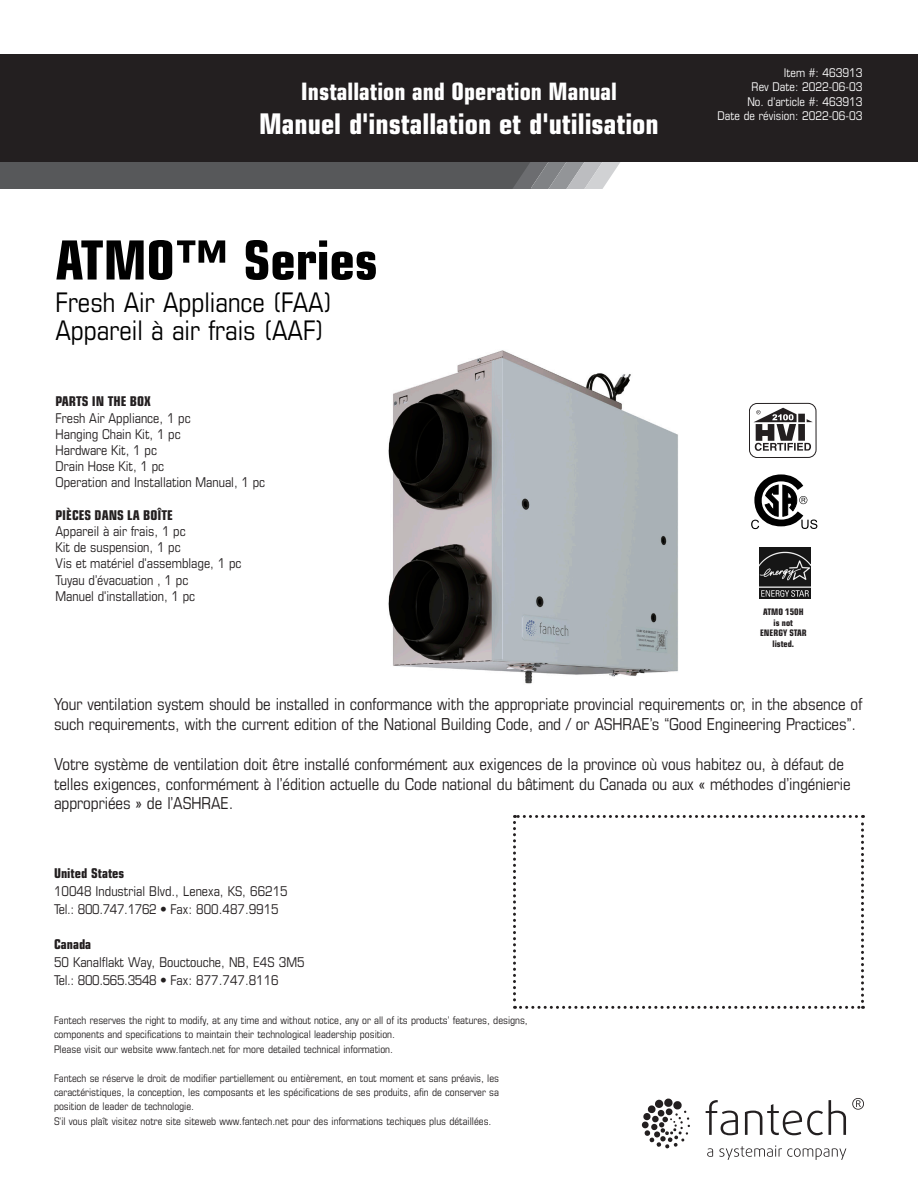
<style>
.page{position:relative;width:918px;height:1188px;background:#fff}
.page>*{position:absolute;margin:0;border:0;box-sizing:border-box;transform-origin:0 0}
.t1{font:700 condensed 54px "Eurostile LT Std";color:#000}
.t2{font:700 condensed 28.5px "Eurostile LT Std";color:#fff}
.t3{font:condensed 27px "Eurostile LT Std";color:#000}
.t4{font:700 condensed 24px "Eurostile LT Std";color:#fff}
.t5{font:condensed 16.5px/19.8px "Eurostile LT Std";letter-spacing:-.005em;color:#231f20}
.t6{font:condensed 13.5px "Eurostile LT Std";color:#231f20}
.t7{font:700 condensed 13.5px "Eurostile LT Std";color:#231f20}
.t8{font:condensed 12px "Eurostile LT Std";color:#fff}
.t9{font:condensed 10.5px/14.4px "Eurostile LT Std";color:#231f20}
.t10{font:700 condensed 9px/10.8px "Eurostile LT Std";color:#231f20;text-align:center}
</style>
<div class="page">
<img style="left:388px;top:350px;width:372px;height:334px">
<div style="left:0;top:54px;width:918px;height:108px;background:#231f20"></div>
<div style="left:0;top:162px;width:530px;height:27px;background:#57585a"></div>
<svg style="left:513px;top:162px;width:107px;height:27px"></svg>
<div style="left:749px;top:403px;width:68px;height:55px;border:1px solid #231f20;border-radius:8px"></div>
<svg style="left:753px;top:408px;width:60px;height:43px"></svg>
<svg style="left:751px;top:473px;width:66px;height:56px"></svg>
<svg style="left:513px;top:815px;width:351px;height:194px"></svg>
<svg style="left:642px;top:1098px;width:48px;height:51px"></svg>
<svg style="left:707px;top:1148px;width:6px;height:9px"></svg>
<svg style="left:719px;top:1145px;width:127px;height:15px"></svg>
<svg style="left:706px;top:1100px;width:32px;height:35px"></svg>
<svg style="left:745px;top:1104px;width:78px;height:31px"></svg>
<svg style="left:829px;top:1100px;width:17px;height:35px"></svg>
<svg style="left:852px;top:1098px;width:12px;height:12px"></svg>
<img style="left:760px;top:547px;width:50px;height:52px">
<p class="t4" style="left:301px;top:77px;width:318px">Installation and Operation Manual</p>
<p class="t2" style="left:259px;top:106px;width:401px">Manuel d'installation et d'utilisation</p>
<p class="t1" style="left:56px;top:227px;width:324px">ATMO™ Series</p>
<p class="t3" style="left:56px;top:286px;width:278px">Fresh Air Appliance (FAA)</p>
<p class="t3" style="left:56px;top:314px;width:270px">Appareil à air frais (AAF)</p>
<p class="t7" style="left:56px;top:393px;width:97px">PARTS IN THE BOX</p>
<p class="t6" style="left:56px;top:410px;width:137px">Fresh Air Appliance, 1 pc</p>
<p class="t6" style="left:56px;top:426px;width:127px">Hanging Chain Kit, 1 pc</p>
<p class="t6" style="left:56px;top:442px;width:103px">Hardware Kit, 1 pc</p>
<p class="t6" style="left:56px;top:458px;width:110px">Drain Hose Kit, 1 pc</p>
<p class="t6" style="left:56px;top:474px;width:211px">Operation and Installation Manual, 1 pc</p>
<p class="t7" style="left:56px;top:507px;width:119px">PIÈCES DANS LA BOÎTE</p>
<p class="t6" style="left:56px;top:523px;width:132px">Appareil à air frais, 1 pc</p>
<p class="t6" style="left:56px;top:539px;width:127px">Kit de suspension, 1 pc</p>
<p class="t6" style="left:56px;top:555px;width:187px">Vis et matériel d'assemblage, 1 pc</p>
<p class="t6" style="left:56px;top:572px;width:134px">Tuyau d’évacuation , 1 pc</p>
<p class="t6" style="left:56px;top:588px;width:141px">Manuel d'installation, 1 pc</p>
<p class="t8" style="left:784px;top:65px;width:80px">Item #: 463913</p>
<p class="t8" style="left:752px;top:80px;width:112px">Rev Date: 2022-06-03</p>
<p class="t8" style="left:747px;top:94px;width:117px">No. d'article #: 463913</p>
<p class="t8" style="left:718px;top:109px;width:146px">Date de révision: 2022-06-03</p>
<p class="t10" style="left:763px;top:606px;width:42px">ATMO 150H</p>
<p class="t10" style="left:774px;top:617px;width:21px">is not</p>
<p class="t10" style="left:760px;top:628px;width:48px">ENERGY STAR listed.</p>
<p class="t5" style="left:54px;top:694px;width:810px">Your ventilation system should be installed in conformance with the appropriate provincial requirements or, in the absence of such requirements, with the current edition of the National Building Code, and / or ASHRAE’s “Good Engineering Practices”.</p>
<p class="t5" style="left:54px;top:754px;width:798px">Votre système de ventilation doit être installé conformément aux exigences de la province où vous habitez ou, à défaut de telles exigences, conformément à l’édition actuelle du Code national du bâtiment du Canada ou aux « méthodes d’ingénierie appropriées » de l’ASHRAE.</p>
<p class="t7" style="left:54px;top:865px;width:72px">United States</p>
<p class="t6" style="left:54px;top:883px;width:235px">10048 Industrial Blvd., Lenexa, KS, 66215</p>
<p class="t6" style="left:54px;top:901px;width:226px">Tel.: 800.747.1762 • Fax: 800.487.9915</p>
<p class="t7" style="left:54px;top:936px;width:39px">Canada</p>
<p class="t6" style="left:54px;top:954px;width:252px">50 Kanalflakt Way, Bouctouche, NB, E4S 3M5</p>
<p class="t6" style="left:54px;top:972px;width:226px">Tel.: 800.565.3548 • Fax: 877.747.8116</p>
<p class="t9" style="left:54px;top:1013px;width:475px">Fantech reserves the right to modify, at any time and without notice, any or all of its products’ features, designs, components and specifications to maintain their technological leadership position.</p>
<p class="t9" style="left:54px;top:1042px;width:341px">Please visit our website www.fantech.net for more detailed technical information.</p>
<p class="t9" style="left:54px;top:1070px;width:447px;text-align:justify">Fantech se réserve le droit de modifier partiellement ou entièrement, en tout moment et sans préavis, les caractéristiques, la conception, les composants et les spécifications de ses produits, afin de conserver sa position de leader de technologie.</p>
<p class="t9" style="left:54px;top:1114px;width:439px">S'il vous plaît visitez notre site siteweb www.fantech.net pour des informations techiques plus détaillées.</p>
</div>
